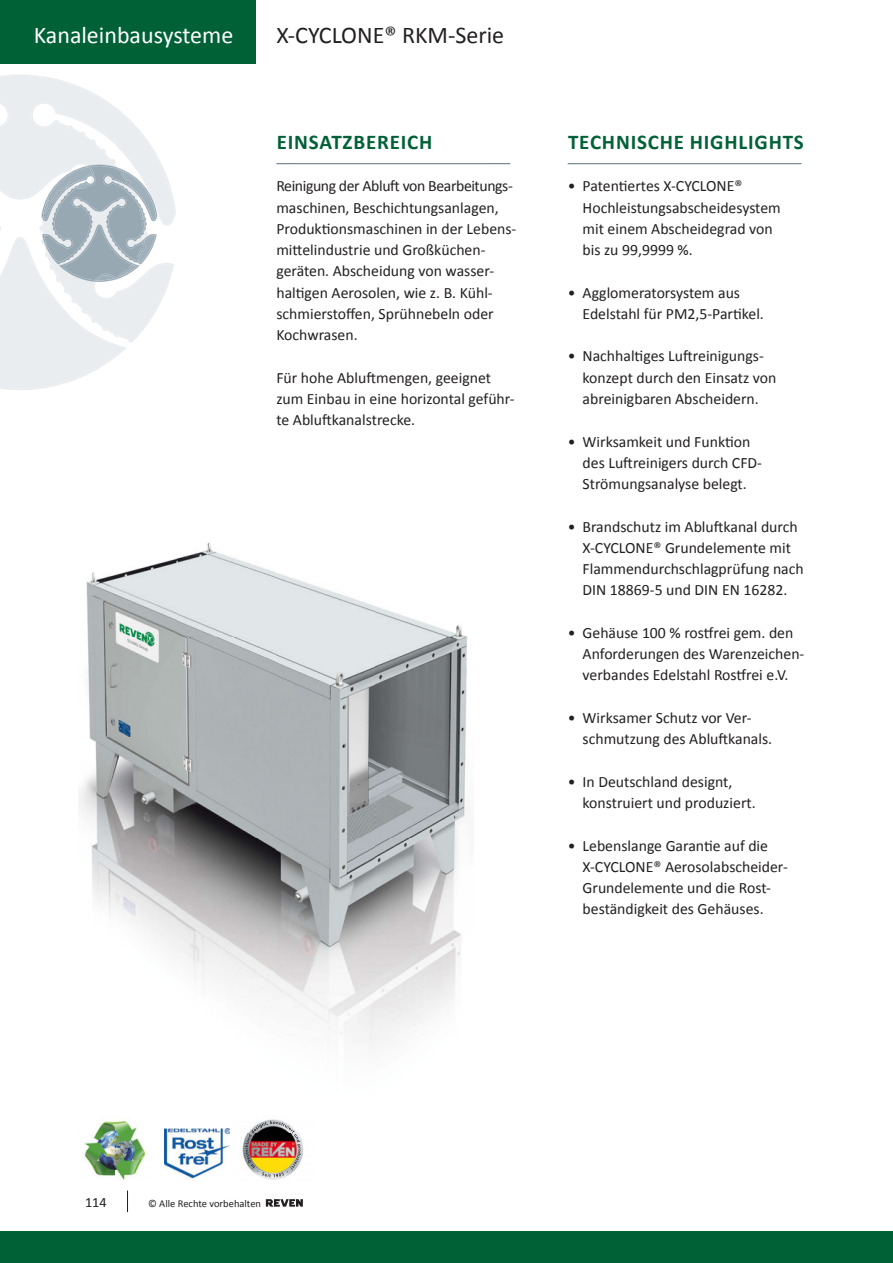
<style>
.page{position:relative;width:893px;height:1263px;background:#fff}
.page>*{position:absolute;margin:0;border:0;box-sizing:border-box;transform-origin:0 0}
.t1{font:24px "Calibri";color:#231f20}
.t2{font:24px "Calibri";color:#fff}
.t3{font:700 21px "Calibri";letter-spacing:.04em;color:#006137}
.t4{font:15.75px/21.3px "Calibri";color:#231f20}
.t5{font:14.25px "Calibri";color:#231f20}
.t6{font:10.5px "Calibri";color:#231f20}
</style>
<div class="page">
<img style="left:79px;top:542px;width:389px;height:671px">
<hr style="left:568px;top:163px;width:233px;height:1px;background:#5b6f7b">
<hr style="left:276px;top:163px;width:234px;height:1px;background:#5b6f7b">
<div style="left:0;top:0;width:255px;height:64px;background:#006137"></div>
<svg style="left:266px;top:1199px;width:37px;height:7px"></svg>
<svg style="left:127px;top:1191px;width:1px;height:20px"></svg>
<div style="left:0;top:1231px;width:893px;height:32px;background:#006137"></div>
<img style="left:233px;top:1110px;width:80px;height:80px">
<img style="left:245px;top:1121px;width:56px;height:56px">
<img style="left:164px;top:1129px;width:65px;height:51px">
<img style="left:79px;top:1118px;width:72px;height:65px">
<svg style="left:0;top:74px;width:176px;height:316px;fill:#eaedf0"></svg>
<svg style="left:41px;top:165px;width:116px;height:117px;background:#b9c4cb"></svg>
<h1 class="t2" style="left:34px;top:20px;width:201px">Kanaleinbausysteme</h1>
<h1 class="t1" style="left:276px;top:20px;width:229px">X-CYCLONE® RKM-Serie</h1>
<h2 class="t3" style="left:277px;top:132px;width:157px">EINSATZBEREICH</h2>
<p class="t4" style="left:276px;top:175px;width:242px">Reinigung der Abluft von Bearbeitungs&shy;maschinen, Beschichtungsanlagen, Produktionsmaschinen in der Lebens&shy;mittelindustrie und Großküchen&shy;geräten. Abscheidung von wasser&shy;haltigen Aerosolen, wie z. B. Kühl&shy;schmierstoffen, Sprühnebeln oder Kochwrasen.</p>
<p class="t4" style="left:276px;top:366px;width:240px">Für hohe Abluftmengen, geeignet zum Einbau in eine horizontal geführ&shy;te Abluftkanalstrecke.</p>
<h2 class="t3" style="left:568px;top:132px;width:237px">TECHNISCHE HIGHLIGHTS</h2>
<p class="t4" style="left:583px;top:175px;width:200px;text-indent:-15px">• Patentiertes X-CYCLONE®<br>Hochleistungsabscheidesystem mit einem Abscheidegrad von bis zu 99,9999 %.</p>
<p class="t4" style="left:583px;top:281px;width:183px;text-indent:-15px">• Agglomeratorsystem aus<br>Edelstahl für PM2,5-Partikel.</p>
<p class="t4" style="left:583px;top:345px;width:195px;text-indent:-15px">• Nachhaltiges Luftreinigungs&shy;konzept durch den Einsatz von abreinigbaren Abscheidern.</p>
<p class="t4" style="left:583px;top:430px;width:181px;text-indent:-15px">• Wirksamkeit und Funktion des Luftreinigers durch CFD-<br>Strömungsanalyse belegt.</p>
<p class="t4" style="left:583px;top:515px;width:223px;text-indent:-15px">• Brandschutz im Abluftkanal durch<br>X-CYCLONE® Grundelemente mit<br>Flammendurchschlagprüfung nach<br>DIN 18869-5 und DIN EN 16282.</p>
<p class="t4" style="left:583px;top:621px;width:223px;text-indent:-15px">• Gehäuse 100 % rostfrei gem. den<br>Anforderungen des Warenzeichen&shy;verbandes Edelstahl Rostfrei e.V.</p>
<p class="t4" style="left:583px;top:706px;width:191px;text-indent:-15px">• Wirksamer Schutz vor Ver&shy;schmutzung des Abluftkanals.</p>
<p class="t4" style="left:583px;top:770px;width:175px;text-indent:-15px">• In Deutschland designt, konstruiert und produziert.</p>
<p class="t4" style="left:583px;top:834px;width:207px;text-indent:-15px">• Lebenslange Garantie auf die<br>X-CYCLONE® Aerosolabscheider-<br>Grundelemente und die Rost&shy;beständigkeit des Gehäuses.</p>
<p class="t5" style="left:85px;top:1193px;width:23px">114</p>
<p class="t6" style="left:148px;top:1197px;width:114px">© Alle Rechte vorbehalten</p>
</div>
